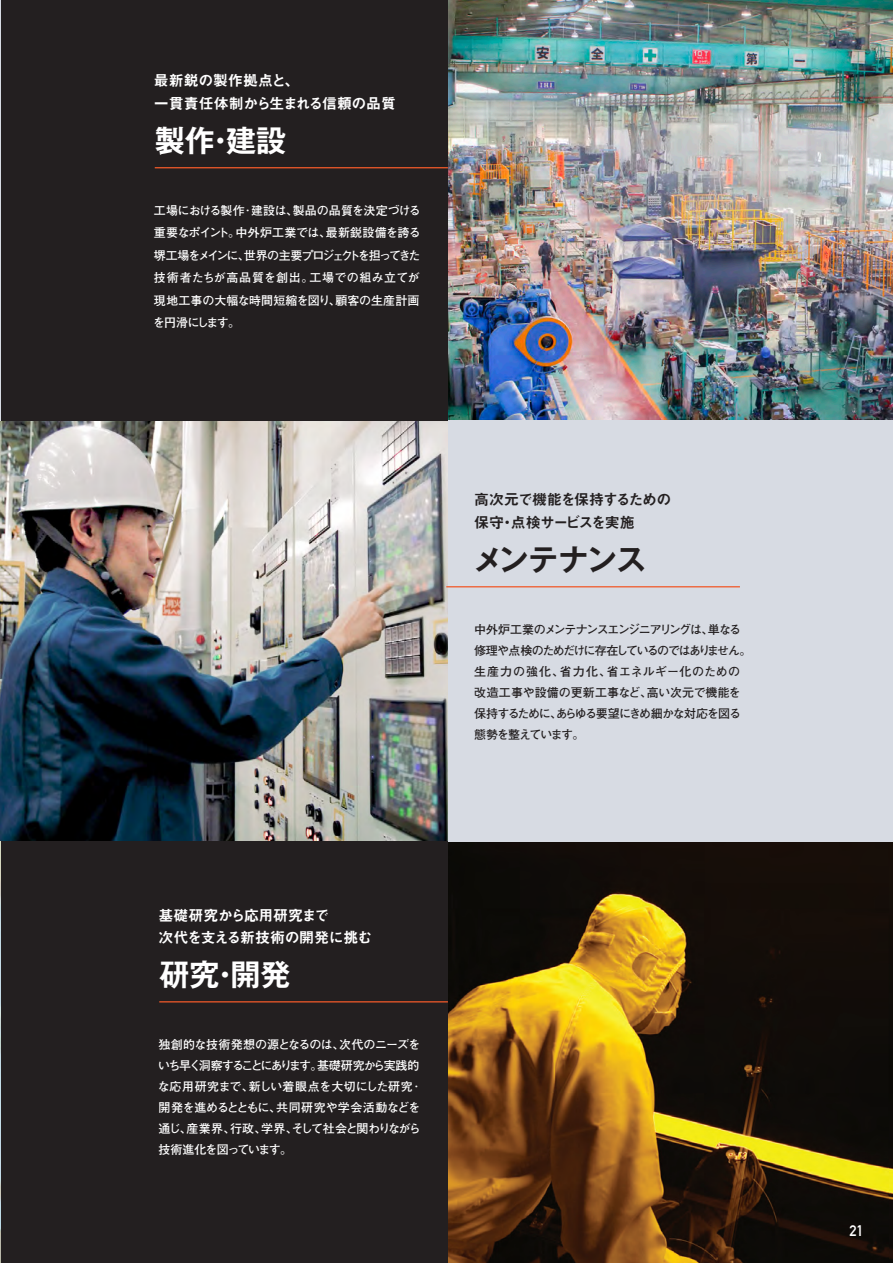
<style>
.page{position:relative;width:893px;height:1263px;background:#fff}
.page>*{position:absolute;margin:0;border:0;box-sizing:border-box;transform-origin:0 0}
.t1{font:700 30px "Gothic MB101 Pro De";color:#fff}
.t2{font:700 30px "Gothic MB101 Pro De";letter-spacing:-.03em;color:#231f20}
.t3{font:15px/22.5px "Midashi Go Pro MB31";letter-spacing:-.03em;color:#fff}
.t4{font:15px/22.5px "Midashi Go Pro MB31";letter-spacing:-.065em;color:#231f20}
.t5{font:15px "DIN1451 Com Mittelschrift";color:#fff}
.t6{font:700 12px/21px "Futo Go B101 Pro";letter-spacing:-.04em;color:#fff}
.t7{font:700 12px/21px "Futo Go B101 Pro";letter-spacing:-.06em;color:#231f20}
.t8{font:700 12px/22.5px "Futo Go B101 Pro";letter-spacing:-.02em;color:#fff;text-align:justify}
</style>
<div class="page">
<img style="left:447px;top:842px;width:446px;height:421px">
<img style="left:447px;top:0;width:446px;height:420px">
<div style="left:447px;top:420px;width:446px;height:422px;background:#d7dbe3"></div>
<img style="left:0;top:420px;width:447px;height:422px">
<hr style="left:0;top:0;width:1px;height:420px;background:#d7dbe3">
<div style="left:1px;top:0;width:446px;height:420px;background:#231f20"></div>
<div style="left:1px;top:842px;width:446px;height:421px;background:#231f20"></div>
<img style="left:0;top:842px;width:1px;height:421px">
<hr style="left:155px;top:167px;width:293px;height:1px;background:#f15929">
<hr style="left:159px;top:1001px;width:289px;height:1px;background:#f15929">
<hr style="left:446px;top:586px;width:294px;height:1px;background:#f15929">
<p class="t3" style="left:154px;top:68px;width:244px">最新鋭の製作拠点と、<br>一貫責任体制から生まれる信頼の品質</p>
<h1 class="t1" style="left:155px;top:116px;width:133px">製作・建設</h1>
<p class="t8" style="left:153px;top:198px;width:269px">工場における製作･建設は、製品の品質を決定づける重要なポイント。中外炉工業では、最新鋭設備を誇る堺工場をメインに、世界の主要プロジェクトを担ってきた技術者たちが高品質を創出。工場での組み立てが現地工事の大幅な時間短縮を図り、顧客の生産計画を円滑にします。</p>
<p class="t4" style="left:474px;top:487px;width:199px">高次元で機能を保持するための保守・点検サービスを実施</p>
<h1 class="t2" style="left:473px;top:535px;width:174px">メンテナンス</h1>
<p class="t7" style="left:474px;top:617px;width:279px">中外炉工業のメンテナンスエンジニアリングは、単なる修理や点検のためだけに存在しているのではありません。生産力の強化、省力化、省エネルギー化のための改造工事や設備の更新工事など、高い次元で機能を保持するために、あらゆる要望にきめ細かな対応を図る態勢を整えています。</p>
<p class="t3" style="left:158px;top:902px;width:215px">基礎研究から応用研究まで<br>次代を支える新技術の開発に挑む</p>
<h1 class="t1" style="left:159px;top:950px;width:133px">研究・開発</h1>
<p class="t6" style="left:158px;top:1032px;width:265px">独創的な技術発想の源となるのは、次代のニーズをいち早く洞察することにあります。基礎研究から実践的な応用研究まで、新しい着眼点を大切にした研究･開発を進めるとともに、共同研究や学会活動などを通じ、産業界、行政、学界、そして社会と関わりながら技術進化を図っています。</p>
<p class="t5" style="left:849px;top:1221px;width:16px">21</p>
</div>
